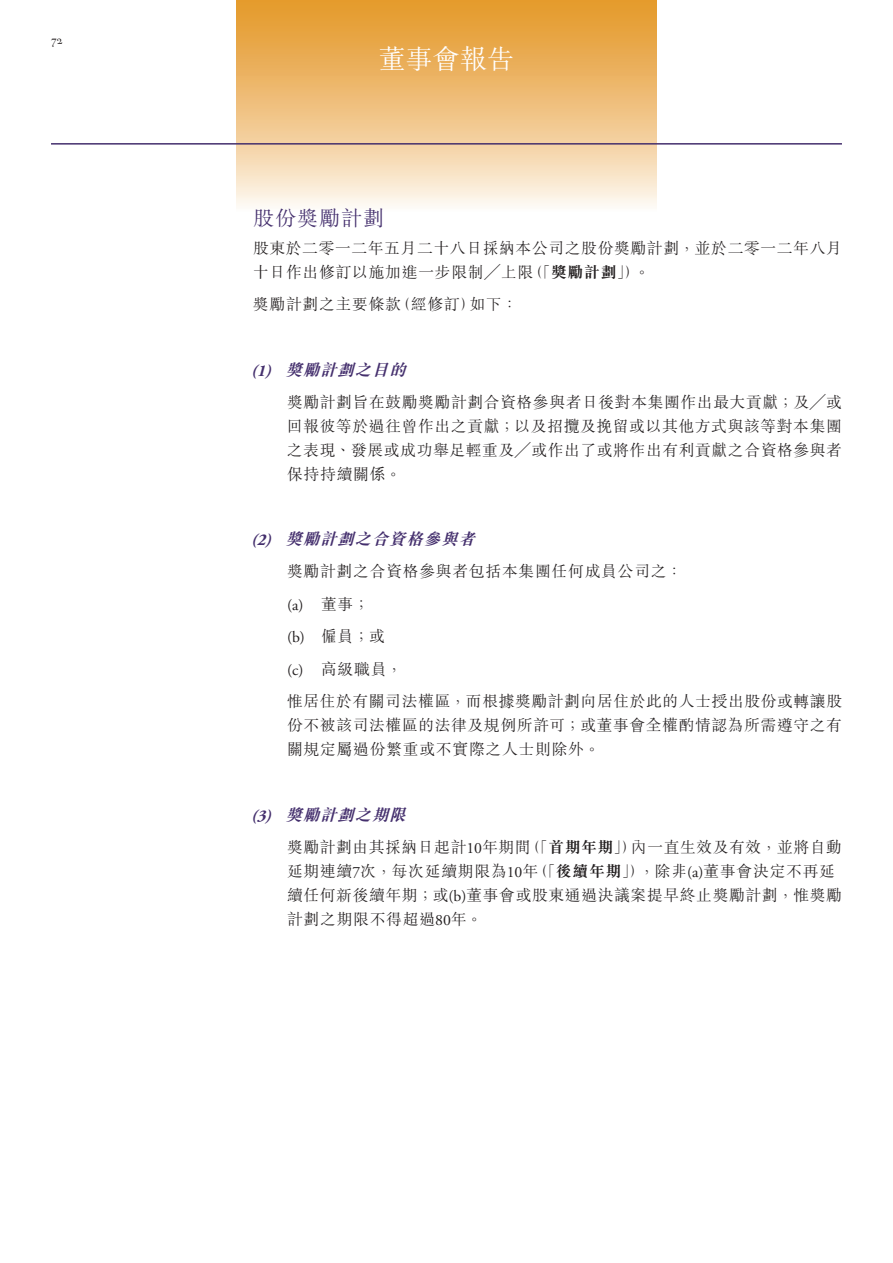
<style>
.page{position:relative;width:893px;height:1263px;background:#fff}
.page>*{position:absolute;margin:0;border:0;box-sizing:border-box;transform-origin:0 0}
.t1{font:300 27px "M Sung HK";color:#fff}
.t2{font:300 21px "M Sung HK";letter-spacing:.05em;color:#442f6d}
.t3{font:italic 700 16.5px "M Sung HK";color:#442f6d}
.t4{font:300 15.75px/24px "M Sung HK";letter-spacing:.04em;color:#231f20}
.t5{font:15.75px "Adobe Garamond Pro";color:#231f20}
.t6{font:12px "Parma Petit";color:#231f20}
.s1{font-weight:700}
.s2{font-family:"Adobe Garamond Pro"}
.s3{font-family:"M Sung HK";font-weight:300}
.s4{font-family:"Adobe Garamond Pro";font-weight:400}
</style>
<div class="page">
<div style="left:236px;top:0;width:421px;height:213px;background:linear-gradient(to bottom,#e3931e,#fdf5ed)"></div>
<hr style="left:51px;top:143px;width:791px;height:2px;background:#442f6d">
<p class="t6" style="left:51px;top:34px;width:13px">72</p>
<h1 class="t1" style="left:379px;top:40px;width:137px">董事會報告</h1>
<h2 class="t2" style="left:253px;top:203px;width:133px">股份獎勵計劃</h2>
<p class="t4" style="left:253px;top:235px;width:590px">股東於二零一二年五月二十八日採納本公司之股份獎勵計劃，並於二零一二年八月十日作出修訂以施加進一步限制╱上限（「<span class="s1">獎勵計劃</span>」）。</p>
<p class="t4" style="left:253px;top:292px;width:266px">獎勵計劃之主要條款（經修訂）如下：</p>
<p class="t3" style="left:251px;top:358px;width:162px"><span class="s2">(1)</span> 獎勵計劃之目的</p>
<p class="t4" style="left:287px;top:389px;width:557px;text-align:justify">獎勵計劃旨在鼓勵獎勵計劃合資格參與者日後對本集團作出最大貢獻；及╱或回報彼等於過往曾作出之貢獻；以及招攬及挽留或以其他方式與該等對本集團之表現、發展或成功舉足輕重及╱或作出了或將作出有利貢獻之合資格參與者保持持續關係。</p>
<p class="t3" style="left:251px;top:528px;width:231px"><span class="s2">(2)</span> 獎勵計劃之合資格參與者</p>
<p class="t4" style="left:287px;top:559px;width:397px">獎勵計劃之合資格參與者包括本集團任何成員公司之：</p>
<p class="t5" style="left:287px;top:595px;width:84px">(a) <span class="s3">董事；</span></p>
<p class="t4" style="left:287px;top:619px;width:557px;line-height:32.5px"><span class="s4">(b)</span> 僱員；或<br><span class="s4">(c)</span> 高級職員，<br>惟居住於有關司法權區，而根據獎勵計劃向居住於此的人士授出股份或轉讓股</p>
<p class="t4" style="left:287px;top:713px;width:556px">份不被該司法權區的法律及規例所許可；或董事會全權酌情認為所需遵守之有關規定屬過份繁重或不實際之人士則除外。</p>
<p class="t3" style="left:251px;top:803px;width:162px"><span class="s2">(3)</span> 獎勵計劃之期限</p>
<p class="t4" style="left:287px;top:834px;width:556px">獎勵計劃由其採納日起計<span class="s4">10</span>年期間（「<span class="s1">首期年期</span>」）內一直生效及有效，並將自動延期連續<span class="s4">7</span>次，每次延續期限為<span class="s4">10</span>年（「<span class="s1">後續年期</span>」），除非<span class="s4">(a)</span>董事會決定不再延續任何新後續年期；或<span class="s4">(b)</span>董事會或股東通過決議案提早終止獎勵計劃，惟獎勵計劃之期限不得超過<span class="s4">80</span>年。</p>
</div>
